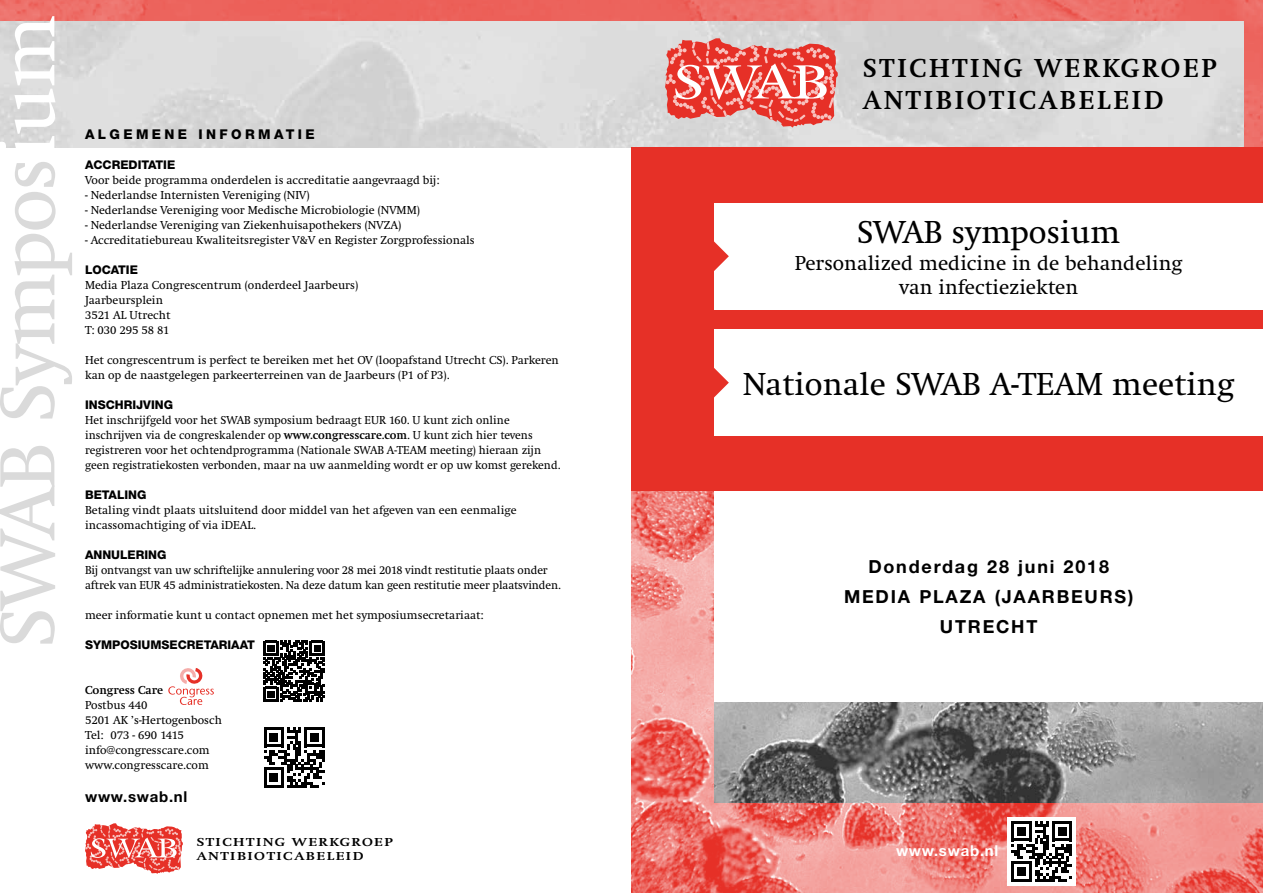
<style>
.page{position:relative;width:1263px;height:893px;background:#fff}
.page>*{position:absolute;margin:0;border:0;box-sizing:border-box;transform-origin:0 0}
.t1{font:81px "Swift";letter-spacing:-.02em;color:#dadada}
.t2{font:33px "Swift";color:#000}
.t3{font:700 27px/32.4px "Swift";letter-spacing:.1em;color:#000}
.t4{font:21px/24px "Swift";color:#000;text-align:center}
.t5{font:700 18px/30px "Helvetica Neue LT Std";letter-spacing:.1em;color:#000;text-align:center}
.t6{font:700 15px "Helvetica Neue LT Std";letter-spacing:.05em;color:#000}
.t7{font:700 15px "Helvetica Neue LT Std";letter-spacing:.05em;color:#fff}
.t8{font:800 13.5px "Helvetica Neue LT Std";letter-spacing:.25em;color:#000}
.t9{font:12px/15px "Swift";color:#000}
.t10{font:800 12px "Helvetica Neue LT Std";color:#000}
.t11{font:700 12px/14.4px "Swift";letter-spacing:.1em;color:#000;scale:1.25 1}
.t12{font:700 12px "Swift";color:#000}
.s1{color:#fff}
.s2{font-weight:700}
</style>
<div class="page">
<img style="left:0;top:0;width:1263px;height:148px">
<img style="left:0;top:21px;width:1244px;height:127px">
<img style="left:631px;top:491px;width:632px;height:402px">
<img style="left:714px;top:702px;width:549px;height:101px">
<div style="left:714px;top:465px;width:549px;height:237px;background:#fff"></div>
<svg style="left:665px;top:38px;width:173px;height:90px;background:#e77d78"></svg>
<svg style="left:168px;top:668px;width:46px;height:37px"></svg>
<svg style="left:85px;top:823px;width:98px;height:51px"></svg>
<svg style="left:264px;top:727px;width:60px;height:61px"></svg>
<svg style="left:264px;top:641px;width:60px;height:61px"></svg>
<div style="left:1008px;top:817px;width:68px;height:68px;background:#fff"></div>
<svg style="left:1011px;top:821px;width:61px;height:61px"></svg>
<div style="left:631px;top:148px;width:632px;height:343px;background:#e63027"></div>
<div style="left:714px;top:203px;width:549px;height:107px;background:#fff"></div>
<svg style="left:714px;top:241px;width:15px;height:30px"></svg>
<div style="left:714px;top:329px;width:549px;height:107px;background:#fff"></div>
<svg style="left:714px;top:368px;width:15px;height:30px"></svg>
<h1 class="t1" style="left:-16px;top:648px;width:636px;rotate:-90deg">SWAB Sympos<span class="s1">ium</span></h1>
<h3 class="t3" style="left:863px;top:52px;width:354px">STICHTING WERKGROEP<br>ANTIBIOTICABELEID</h3>
<p class="t8" style="left:85px;top:126px;width:231px">ALGEMENE INFORMATIE</p>
<p class="t10" style="left:85px;top:158px;width:92px">ACCREDITATIE</p>
<p class="t9" style="left:85px;top:173px;width:356px">Voor beide programma onderdelen is accreditatie aangevraagd bij:</p>
<p class="t9" style="left:85px;top:188px;width:226px">- Nederlandse Internisten Vereniging (NIV)</p>
<p class="t9" style="left:85px;top:203px;width:336px">- Nederlandse Vereniging voor Medische Microbiologie (NVMM)</p>
<p class="t9" style="left:85px;top:218px;width:318px">- Nederlandse Vereniging van Ziekenhuisapothekers (NVZA)</p>
<p class="t9" style="left:85px;top:233px;width:391px">- Accreditatiebureau Kwaliteitsregister V&amp;V en Register Zorgprofessionals</p>
<p class="t10" style="left:85px;top:263px;width:54px">LOCATIE</p>
<p class="t9" style="left:85px;top:278px;width:275px">Media Plaza Congrescentrum (onderdeel Jaarbeurs)<br>Jaarbeursplein<br>3521 AL Utrecht<br>T: 030 295 58 81</p>
<p class="t9" style="left:85px;top:353px;width:475px">Het congrescentrum is perfect te bereiken met het OV (loopafstand Utrecht CS). Parkeren kan op de naastgelegen parkeerterreinen van de Jaarbeurs (P1 of P3).</p>
<p class="t10" style="left:85px;top:398px;width:90px">INSCHRIJVING</p>
<p class="t9" style="left:85px;top:413px;width:477px">Het inschrijfgeld voor het SWAB symposium bedraagt EUR 160. U kunt zich online inschrijven via de congreskalender op <span class="s2">www.congresscare.com</span>. U kunt zich hier tevens registreren voor het ochtendprogramma (Nationale SWAB A-TEAM meeting) hieraan zijn geen registratiekosten verbonden, maar na uw aanmelding wordt er op uw komst gerekend.</p>
<p class="t10" style="left:85px;top:488px;width:63px">BETALING</p>
<p class="t9" style="left:85px;top:503px;width:433px">Betaling vindt plaats uitsluitend door middel van het afgeven van een eenmalige incassomachtiging of via iDEAL.</p>
<p class="t10" style="left:85px;top:548px;width:83px">ANNULERING</p>
<p class="t9" style="left:85px;top:563px;width:477px">Bij ontvangst van uw schriftelijke annulering voor 28 mei 2018 vindt restitutie plaats onder aftrek van EUR 45 administratiekosten. Na deze datum kan geen restitutie meer plaatsvinden.</p>
<p class="t9" style="left:85px;top:608px;width:400px">meer informatie kunt u contact opnemen met het symposiumsecretariaat:</p>
<p class="t10" style="left:85px;top:638px;width:171px">SYMPOSIUMSECRETARIAAT</p>
<p class="t12" style="left:85px;top:684px;width:80px">Congress Care</p>
<p class="t9" style="left:85px;top:698px;width:138px">Postbus 440<br>5201 AK ’s-Hertogenbosch<br>Tel: 073 - 690 1415 info@congresscare.com www.congresscare.com</p>
<p class="t6" style="left:85px;top:788px;width:104px">www.swab.nl</p>
<p class="t11" style="left:197px;top:835px;width:158px">STICHTING WERKGROEP<br>ANTIBIOTICABELEID</p>
<p class="t7" style="left:896px;top:842px;width:104px">www.swab.nl</p>
<h2 class="t2" style="left:857px;top:215px;width:265px">SWAB symposium</h2>
<h3 class="t4" style="left:795px;top:252px;width:390px">Personalized medicine in de behandeling van infectieziekten</h3>
<h2 class="t2" style="left:743px;top:367px;width:493px">Nationale SWAB A-TEAM meeting</h2>
<h3 class="t5" style="left:844px;top:551px;width:291px">Donderdag 28 juni 2018<br>MEDIA PLAZA (JAARBEURS)<br>UTRECHT</h3>
</div>
